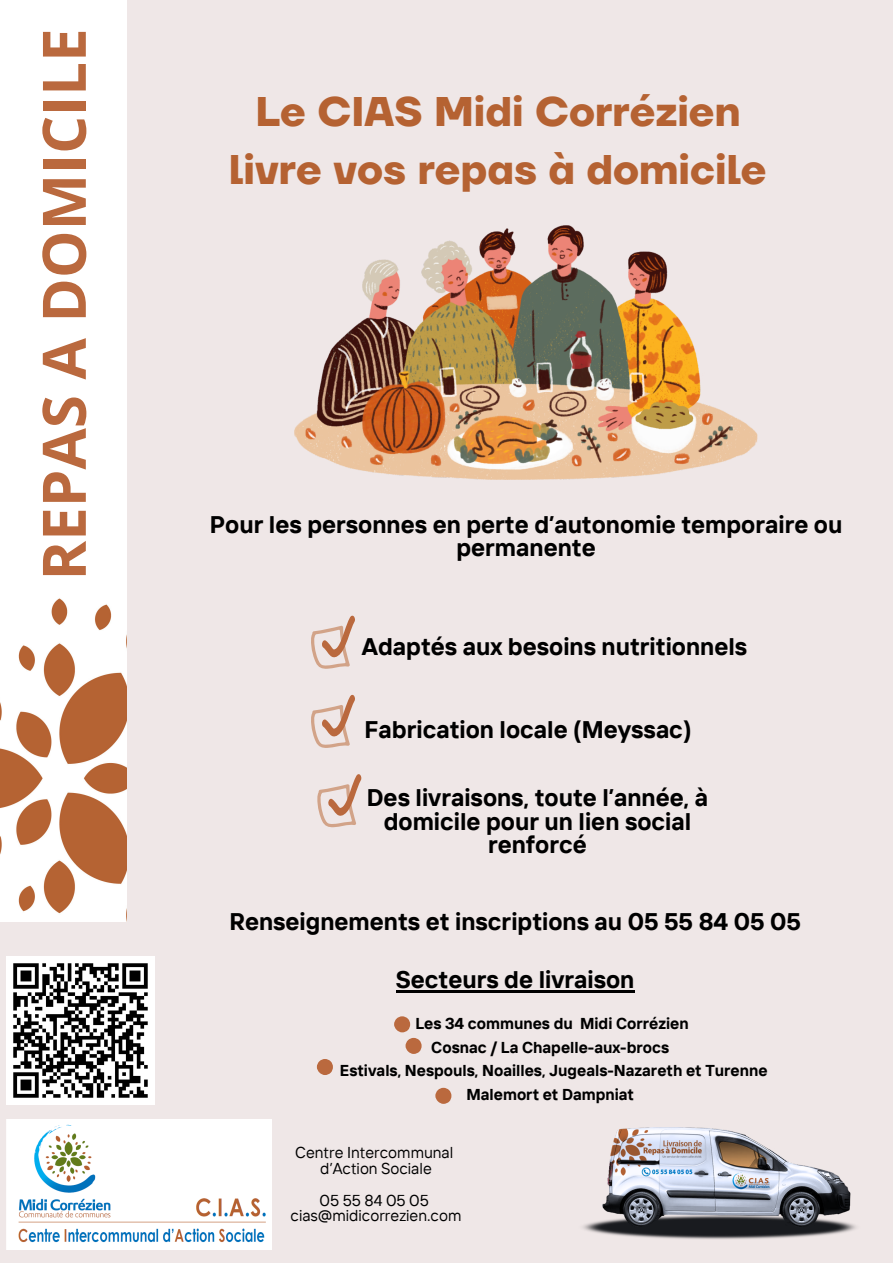
<style>
.page{position:relative;width:893px;height:1263px;background:#efe7e7}
.page>*{position:absolute;margin:0;border:0;box-sizing:border-box;transform-origin:0 0}
.t1{font:700 60px "Open Sans";color:#ba693e}
.t2{font:700 41.25px/57.4px "TT Firs Neue";color:#b56232;text-align:center}
.t3{font:700 24px/23.6px "TT Interphases";color:#000;text-align:center}
.t4{font:700 15.75px/23.6px "TT Interphases";color:#000;text-align:center}
.t5{font:15.75px "TT Interphases";color:#000}
</style>
<div class="page">
<img style="left:0;top:0;width:126px;height:922px">
<img style="left:7px;top:957px;width:147px;height:147px">
<img style="left:295px;top:226px;width:462px;height:254px">
<svg style="left:311px;top:615px;width:44px;height:54px"></svg>
<svg style="left:311px;top:694px;width:44px;height:54px"></svg>
<svg style="left:317px;top:774px;width:45px;height:53px"></svg>
<img style="left:7px;top:1119px;width:264px;height:130px">
<img style="left:583px;top:1127px;width:273px;height:112px">
<hr style="left:396px;top:990px;width:238px;height:2px;background:#000">
<svg style="left:394px;top:1016px;width:16px;height:16px"></svg>
<svg style="left:405px;top:1038px;width:16px;height:16px"></svg>
<svg style="left:317px;top:1059px;width:16px;height:16px"></svg>
<svg style="left:435px;top:1088px;width:16px;height:16px"></svg>
<h3 class="t1" style="left:22px;top:580px;width:554px;rotate:-90deg">REPAS A DOMICILE</h3>
<h3 class="t2" style="left:229px;top:85px;width:539px">Le CIAS Midi Corrézien livre vos repas à domicile</h3>
<p class="t3" style="left:210px;top:512px;width:634px">Pour les personnes en perte d’autonomie temporaire ou permanente</p>
<p class="t3" style="left:362px;top:634px;width:387px">Adaptés aux besoins nutritionnels</p>
<h3 class="t3" style="left:364px;top:717px;width:328px">Fabrication locale (Meyssac)</h3>
<p class="t3" style="left:367px;top:785px;width:343px">Des livraisons, toute l’année, à domicile pour un lien social renforcé</p>
<h3 class="t3" style="left:229px;top:909px;width:573px">Renseignements et inscriptions au 05 55 84 05 05</h3>
<h4 class="t3" style="left:396px;top:967px;width:240px">Secteurs de livraison</h4>
<p class="t4" style="left:340px;top:1011px;width:429px">Les 34 communes du Midi Corrézien<br>Cosnac / La Chapelle-aux-brocs<br>Estivals, Nespouls, Noailles, Jugeals-Nazareth et Turenne Malemort et Dampniat</p>
<h3 class="t5" style="left:295px;top:1142px;width:160px">Centre Intercommunal</h3>
<p class="t5" style="left:320px;top:1158px;width:113px">d’Action Sociale</p>
<h3 class="t5" style="left:320px;top:1190px;width:111px">05 55 84 05 05</h3>
<p class="t5" style="left:290px;top:1205px;width:172px">cias@midicorrezien.com</p>
</div>
